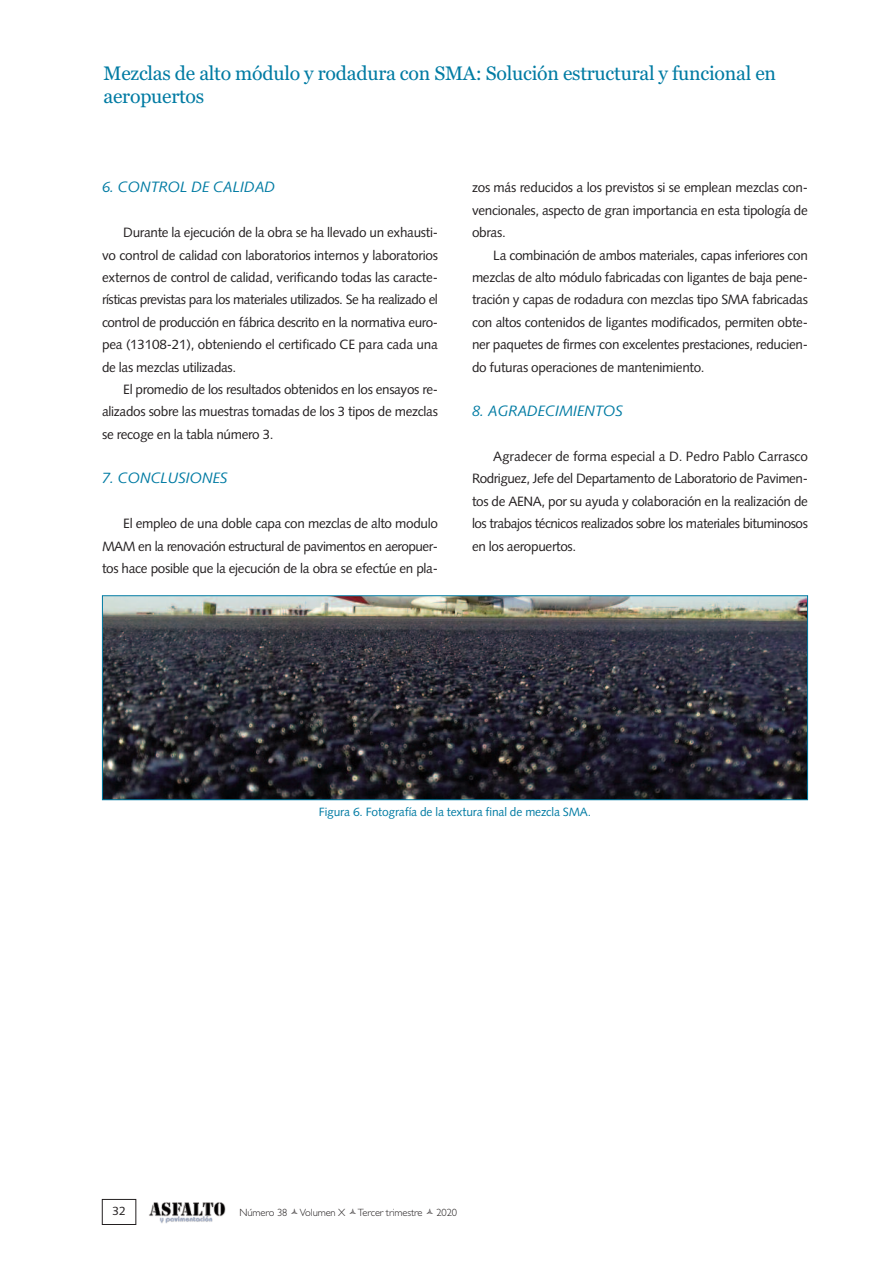
<style>
.page{position:relative;width:893px;height:1263px;background:#fff}
.page>*{position:absolute;margin:0;border:0;box-sizing:border-box;transform-origin:0 0}
.t1{font:19.5px/23.4px "Georgia";letter-spacing:-.01em;color:#007ba3}
.t2{font:italic 15px "Syntax LT Std";letter-spacing:-.01em;color:#007ba3}
.t3{font:13.5px/22.4px "Syntax LT Std";letter-spacing:-.02em;color:#231f20;text-align:justify}
.t4{font:12px "Syntax LT Std";letter-spacing:-.01em;color:#007ba3}
.t5{font:12px "Syntax LT Std";color:#231f20}
.t6{font:300 10.5px "Gill Sans";letter-spacing:-.01em;color:#231f20}
</style>
<div class="page">
<img style="left:149px;top:1202px;width:77px;height:21px">
<div style="left:102px;top:1199px;width:34px;height:26px;border:1px solid #231f20"></div>
<img style="left:104px;top:597px;width:702px;height:201px">
<div style="left:102px;top:595px;width:706px;height:205px;border:1px solid #007ba3"></div>
<h1 class="t1" style="left:104px;top:62px;width:674px">Mezclas de alto módulo y rodadura con SMA: Solución estructural y funcional en aeropuertos</h1>
<p class="t2" style="left:102px;top:181px;width:175px">6. CONTROL DE CALIDAD</p>
<p class="t3" style="left:102px;top:223px;width:337px;text-indent:21px">Durante la ejecución de la obra se ha llevado un exhausti&shy;vo control de calidad con laboratorios internos y laboratorios externos de control de calidad, verificando todas las caracte&shy;rísticas previstas para los materiales utilizados. Se ha realizado el control de producción en fábrica descrito en la normativa euro&shy;pea (13108-21), obteniendo el certificado CE para cada una de las mezclas utilizadas.</p>
<p class="t3" style="left:102px;top:379px;width:337px;text-indent:21px">El promedio de los resultados obtenidos en los ensayos re&shy;alizados sobre las muestras tomadas de los 3 tipos de mezclas se recoge en la tabla número 3.</p>
<p class="t2" style="left:102px;top:472px;width:127px">7. CONCLUSIONES</p>
<p class="t3" style="left:102px;top:514px;width:337px;text-indent:21px">El empleo de una doble capa con mezclas de alto modulo MAM en la renovación estructural de pavimentos en aeropuer&shy;tos hace posible que la ejecución de la obra se efectúe en pla-</p>
<p class="t3" style="left:472px;top:178px;width:337px">zos más reducidos a los previstos si se emplean mezclas con&shy;vencionales, aspecto de gran importancia en esta tipología de obras.</p>
<p class="t3" style="left:472px;top:245px;width:337px;text-indent:21px">La combinación de ambos materiales, capas inferiores con mezclas de alto módulo fabricadas con ligantes de baja pene&shy;tración y capas de rodadura con mezclas tipo SMA fabricadas con altos contenidos de ligantes modificados, permiten obte&shy;ner paquetes de firmes con excelentes prestaciones, reducien&shy;do futuras operaciones de mantenimiento.</p>
<p class="t2" style="left:472px;top:405px;width:153px">8. AGRADECIMIENTOS</p>
<p class="t3" style="left:472px;top:446px;width:337px;text-indent:21px">Agradecer de forma especial a D. Pedro Pablo Carrasco Rodriguez, Jefe del Departamento de Laboratorio de Pavimen&shy;tos de AENA, por su ayuda y colaboración en la realización de los trabajos técnicos realizados sobre los materiales bituminosos en los aeropuertos.</p>
<p class="t4" style="left:319px;top:807px;width:274px">Figura 6. Fotografía de la textura final de mezcla SMA.</p>
<p class="t5" style="left:112px;top:1206px;width:15px">32</p>
<p class="t6" style="left:240px;top:1206px;width:185px">Número 38 Volumen X Tercer trimestre</p>
<p class="t6" style="left:436px;top:1206px;width:22px">2020</p>
</div>
